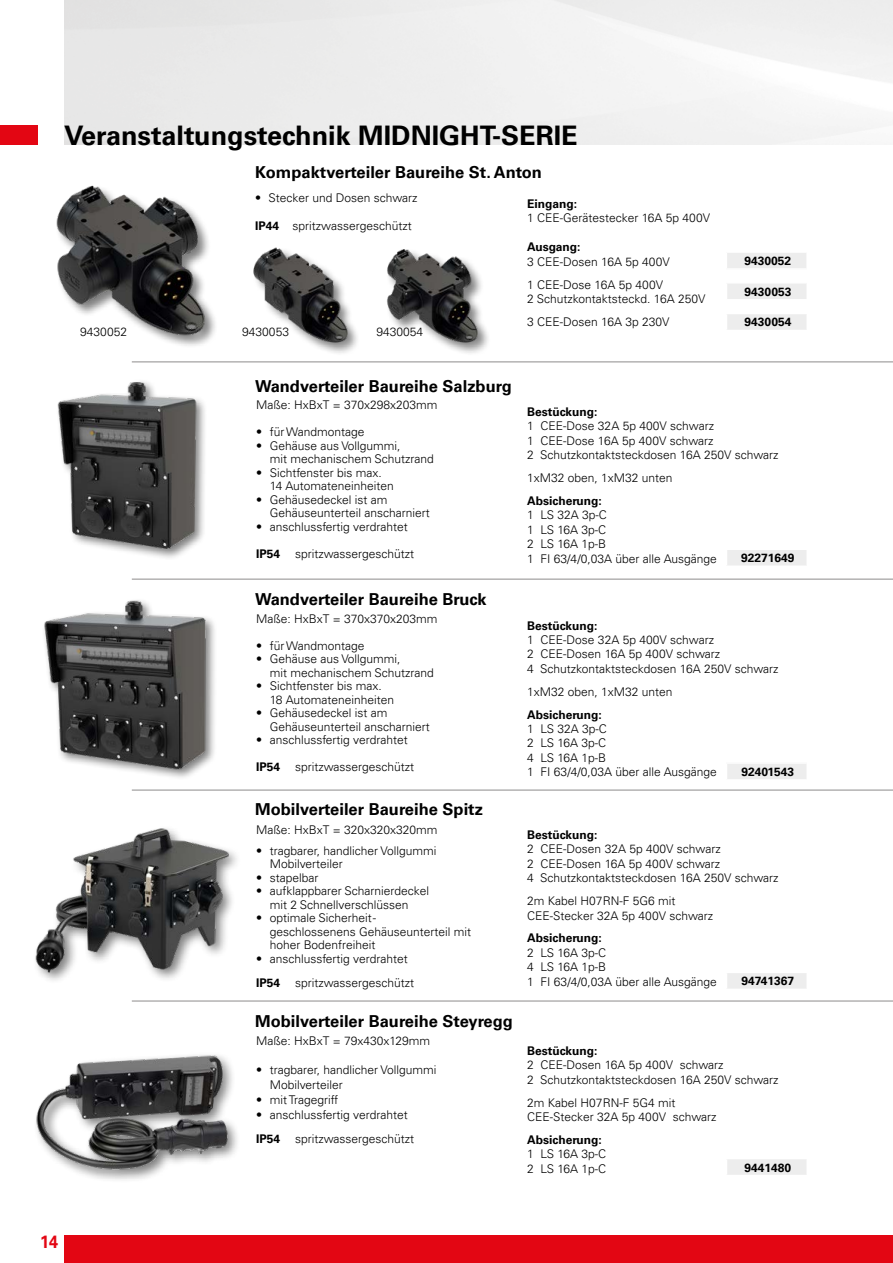
<style>
.page{position:relative;width:893px;height:1263px;background:#fff}
.page>*{position:absolute;margin:0;border:0;box-sizing:border-box;transform-origin:0 0}
.t1{font:700 27px "Univers LT Pro 65";color:#000}
.t2{font:700 18px "Univers LT Pro 65";color:#e30613;scale:.9 1}
.t3{font:700 16.5px "Univers LT Pro 65";color:#000}
.t4{font:300 12px/14.4px "Univers LT Pro 45";color:#000}
.t5{font:700 12px "Univers LT Pro 65";color:#000}
.t6{font:300 12px/14.4px "Univers LT Pro 45";letter-spacing:-.02em;color:#000}
.s1{font-family:"Univers LT Pro 65";font-weight:700}
</style>
<div class="page">
<div style="left:0;top:125px;width:37px;height:19px;background:#e30613"></div>
<div style="left:64px;top:1235px;width:829px;height:28px;background:#e30613"></div>
<hr style="left:132px;top:578px;width:761px;height:2px;background:#b3b2b2">
<hr style="left:132px;top:361px;width:761px;height:2px;background:#b3b2b2">
<hr style="left:132px;top:789px;width:761px;height:2px;background:#b3b2b2">
<hr style="left:132px;top:1000px;width:761px;height:2px;background:#b3b2b2">
<div style="left:55px;top:378px;width:153px;height:183px;background:#000;opacity:.5"></div>
<img style="left:55px;top:378px;width:153px;height:174px">
<div style="left:41px;top:598px;width:176px;height:182px;background:#000;opacity:.5"></div>
<img style="left:41px;top:598px;width:175px;height:174px">
<img style="left:35px;top:828px;width:196px;height:174px">
<div style="left:33px;top:1051px;width:208px;height:132px;background:#000;opacity:.5"></div>
<img style="left:33px;top:1051px;width:198px;height:132px">
<div style="left:726px;top:252px;width:81px;height:17px;background:#ededed"></div>
<hr style="left:726px;top:251px;width:82px;height:2px;background:#fff">
<svg style="left:726px;top:253px;width:1px;height:15px"></svg>
<hr style="left:726px;top:268px;width:82px;height:2px;background:#fff">
<div style="left:726px;top:283px;width:81px;height:17px;background:#ededed"></div>
<hr style="left:726px;top:282px;width:82px;height:2px;background:#fff">
<svg style="left:726px;top:284px;width:1px;height:15px"></svg>
<hr style="left:726px;top:299px;width:82px;height:2px;background:#fff">
<div style="left:726px;top:313px;width:81px;height:17px;background:#ededed"></div>
<hr style="left:726px;top:313px;width:82px;height:1px;background:#fff">
<svg style="left:726px;top:314px;width:1px;height:16px"></svg>
<div style="left:726px;top:549px;width:81px;height:17px;background:#ededed"></div>
<hr style="left:726px;top:548px;width:82px;height:2px;background:#fff">
<svg style="left:726px;top:550px;width:1px;height:15px"></svg>
<hr style="left:726px;top:565px;width:82px;height:2px;background:#fff">
<div style="left:726px;top:763px;width:81px;height:17px;background:#ededed"></div>
<hr style="left:726px;top:762px;width:82px;height:2px;background:#fff">
<svg style="left:726px;top:764px;width:1px;height:15px"></svg>
<hr style="left:726px;top:779px;width:82px;height:2px;background:#fff">
<div style="left:726px;top:972px;width:81px;height:17px;background:#ededed"></div>
<hr style="left:726px;top:972px;width:82px;height:1px;background:#fff">
<svg style="left:726px;top:973px;width:1px;height:16px"></svg>
<div style="left:726px;top:1158px;width:81px;height:17px;background:#ededed"></div>
<hr style="left:726px;top:1158px;width:82px;height:1px;background:#fff">
<svg style="left:726px;top:1159px;width:1px;height:16px"></svg>
<div style="left:56px;top:184px;width:162px;height:164px;background:#000;opacity:.5"></div>
<img style="left:56px;top:184px;width:153px;height:154px">
<div style="left:252px;top:246px;width:108px;height:109px;background:#000;opacity:.5"></div>
<img style="left:252px;top:246px;width:98px;height:99px">
<div style="left:386px;top:248px;width:105px;height:107px;background:#000;opacity:.5"></div>
<img style="left:386px;top:248px;width:94px;height:97px">
<h1 class="t1" style="left:64px;top:117px;width:515px">Veranstaltungstechnik MIDNIGHT-SERIE</h1>
<h3 class="t3" style="left:255px;top:161px;width:288px">Kompaktverteiler Baureihe St. Anton</h3>
<p class="t4" style="left:255px;top:190px;width:164px">• Stecker und Dosen schwarz</p>
<p class="t4" style="left:255px;top:219px;width:158px"><span class="s1">IP44</span> spritzwassergeschützt</p>
<p class="t5" style="left:527px;top:195px;width:51px">Eingang:</p>
<p class="t4" style="left:527px;top:211px;width:184px">1 CEE-Gerätestecker 16A 5p 400V</p>
<p class="t5" style="left:527px;top:239px;width:55px">Ausgang:</p>
<p class="t4" style="left:527px;top:250px;width:144px;line-height:23px">3 CEE-Dosen 16A 5p 400V<br>1 CEE-Dose 16A 5p 400V</p>
<p class="t4" style="left:527px;top:287px;width:180px;line-height:23px">2 Schutzkontaktsteckd. 16A 250V<br>3 CEE-Dosen 16A 3p 230V</p>
<p class="t4" style="left:80px;top:324px;width:48px">9430052</p>
<p class="t4" style="left:242px;top:324px;width:48px">9430053</p>
<p class="t4" style="left:376px;top:324px;width:48px">9430054</p>
<h3 class="t3" style="left:255px;top:374px;width:258px">Wandverteiler Baureihe Salzburg</h3>
<p class="t5" style="left:744px;top:252px;width:48px">9430052</p>
<p class="t5" style="left:744px;top:283px;width:48px">9430053</p>
<p class="t5" style="left:744px;top:314px;width:48px">9430054</p>
<h2 class="t2" style="left:40px;top:1229px;width:22px">14</h2>
<p class="t4" style="left:256px;top:397px;width:183px">Maße: HxBxT = 370x298x203mm</p>
<p class="t4" style="left:256px;top:424px;width:110px">• für Wandmontage</p>
<p class="t4" style="left:270px;top:438px;width:166px;line-height:13.5px;text-indent:-14px">• Gehäuse aus Vollgummi,<br>mit mechanischem Schutzrand</p>
<p class="t4" style="left:270px;top:465px;width:126px;line-height:13.5px;text-indent:-14px">• Sichtfenster bis max.<br>14 Automateneinheiten</p>
<p class="t4" style="left:270px;top:492px;width:162px;line-height:13.5px;text-indent:-14px">• Gehäusedeckel ist am<br>Gehäuseunterteil anscharniert</p>
<p class="t4" style="left:256px;top:519px;width:153px">• anschlussfertig verdrahtet</p>
<p class="t4" style="left:256px;top:546px;width:160px"><span class="s1">IP54</span> spritzwassergeschützt</p>
<h3 class="t3" style="left:255px;top:588px;width:233px">Wandverteiler Baureihe Bruck</h3>
<p class="t4" style="left:256px;top:611px;width:183px">Maße: HxBxT = 370x370x203mm</p>
<p class="t4" style="left:256px;top:638px;width:110px">• für Wandmontage</p>
<p class="t4" style="left:270px;top:652px;width:166px;line-height:13.5px;text-indent:-14px">• Gehäuse aus Vollgummi,<br>mit mechanischem Schutzrand</p>
<p class="t4" style="left:270px;top:679px;width:126px;line-height:13.5px;text-indent:-14px">• Sichtfenster bis max.<br>18 Automateneinheiten</p>
<p class="t4" style="left:270px;top:706px;width:162px;line-height:13.5px;text-indent:-14px">• Gehäusedeckel ist am<br>Gehäuseunterteil anscharniert</p>
<p class="t4" style="left:256px;top:733px;width:153px">• anschlussfertig verdrahtet</p>
<p class="t4" style="left:256px;top:760px;width:160px"><span class="s1">IP54</span> spritzwassergeschützt</p>
<h3 class="t3" style="left:255px;top:797px;width:229px">Mobilverteiler Baureihe Spitz</h3>
<p class="t4" style="left:256px;top:822px;width:183px">Maße: HxBxT = 320x320x320mm</p>
<p class="t4" style="left:270px;top:843px;width:168px;line-height:13.5px;text-indent:-14px">• tragbarer, handlicher Vollgummi<br>Mobilverteiler</p>
<p class="t4" style="left:256px;top:870px;width:64px">• stapelbar</p>
<p class="t4" style="left:256px;top:884px;width:174px;line-height:13.5px;text-align:center">• aufklappbarer Scharnierdeckel mit 2 Schnellverschlüssen</p>
<p class="t4" style="left:270px;top:911px;width:203px;line-height:13.5px;text-indent:-14px">• optimale Sicherheit -<br>geschlossenens Gehäuseunterteil mit hoher Bodenfreiheit</p>
<p class="t4" style="left:256px;top:946px;width:160px;line-height:24px">• anschlussfertig verdrahtet<br><span class="s1">IP54</span> spritzwassergeschützt</p>
<h3 class="t3" style="left:255px;top:1010px;width:259px">Mobilverteiler Baureihe Steyregg</h3>
<p class="t4" style="left:256px;top:1033px;width:176px">Maße: HxBxT = 79x430x129mm</p>
<p class="t4" style="left:270px;top:1061px;width:168px;line-height:15px;text-indent:-14px">• tragbarer, handlicher Vollgummi<br>Mobilverteiler</p>
<p class="t4" style="left:256px;top:1092px;width:84px">• mit Tragegriff</p>
<p class="t4" style="left:256px;top:1102px;width:160px;line-height:24px">• anschlussfertig verdrahtet<br><span class="s1">IP54</span> spritzwassergeschützt</p>
<p class="t5" style="left:527px;top:403px;width:72px">Bestückung:</p>
<p class="t4" style="left:527px;top:419px;width:253px">1 CEE-Dose 32A 5p 400V schwarz<br>1 CEE-Dose 16A 5p 400V schwarz<br>2 Schutzkontaktsteckdosen 16A 250V schwarz</p>
<p class="t4" style="left:527px;top:470px;width:147px">1xM32 oben, 1xM32 unten</p>
<p class="t5" style="left:527px;top:492px;width:76px">Absicherung:</p>
<p class="t4" style="left:527px;top:508px;width:191px">1 LS 32A 3p-C<br>1 LS 16A 3p-C<br>2 LS 16A 1p-B<br>1 FI 63/4/0,03A über alle Ausgänge</p>
<p class="t5" style="left:741px;top:549px;width:55px">92271649</p>
<p class="t5" style="left:527px;top:617px;width:72px">Bestückung:</p>
<p class="t4" style="left:527px;top:632px;width:253px">1 CEE-Dose 32A 5p 400V schwarz<br>2 CEE-Dosen 16A 5p 400V schwarz<br>4 Schutzkontaktsteckdosen 16A 250V schwarz</p>
<p class="t4" style="left:527px;top:684px;width:147px">1xM32 oben, 1xM32 unten</p>
<p class="t5" style="left:527px;top:706px;width:76px">Absicherung:</p>
<p class="t4" style="left:527px;top:721px;width:191px">1 LS 32A 3p-C<br>2 LS 16A 3p-C<br>4 LS 16A 1p-B<br>1 FI 63/4/0,03A über alle Ausgänge</p>
<p class="t5" style="left:742px;top:763px;width:54px">92401543</p>
<p class="t5" style="left:527px;top:826px;width:72px">Bestückung:</p>
<p class="t4" style="left:527px;top:842px;width:253px">2 CEE-Dosen 32A 5p 400V schwarz<br>2 CEE-Dosen 16A 5p 400V schwarz<br>4 Schutzkontaktsteckdosen 16A 250V schwarz</p>
<p class="t4" style="left:527px;top:893px;width:187px">2m Kabel H07RN-F 5G6 mit<br>CEE-Stecker 32A 5p 400V schwarz</p>
<p class="t5" style="left:527px;top:930px;width:76px">Absicherung:</p>
<p class="t4" style="left:527px;top:945px;width:191px">2 LS 16A 3p-C<br>4 LS 16A 1p-B<br>1 FI 63/4/0,03A über alle Ausgänge</p>
<p class="t5" style="left:742px;top:973px;width:54px">94741367</p>
<p class="t5" style="left:527px;top:1042px;width:72px">Bestückung:</p>
<p class="t4" style="left:527px;top:1057px;width:253px">2 CEE-Dosen 16A 5p 400V schwarz<br>2 Schutzkontaktsteckdosen 16A 250V schwarz</p>
<p class="t4" style="left:527px;top:1095px;width:191px">2m Kabel H07RN-F 5G4 mit<br>CEE-Stecker 32A 5p 400V schwarz</p>
<p class="t5" style="left:527px;top:1131px;width:76px">Absicherung:</p>
<p class="t6" style="left:527px;top:1146px;width:80px">1 LS 16A 3p-C<br>2 LS 16A 1p-C</p>
<p class="t5" style="left:745px;top:1159px;width:48px">9441480</p>
</div>
